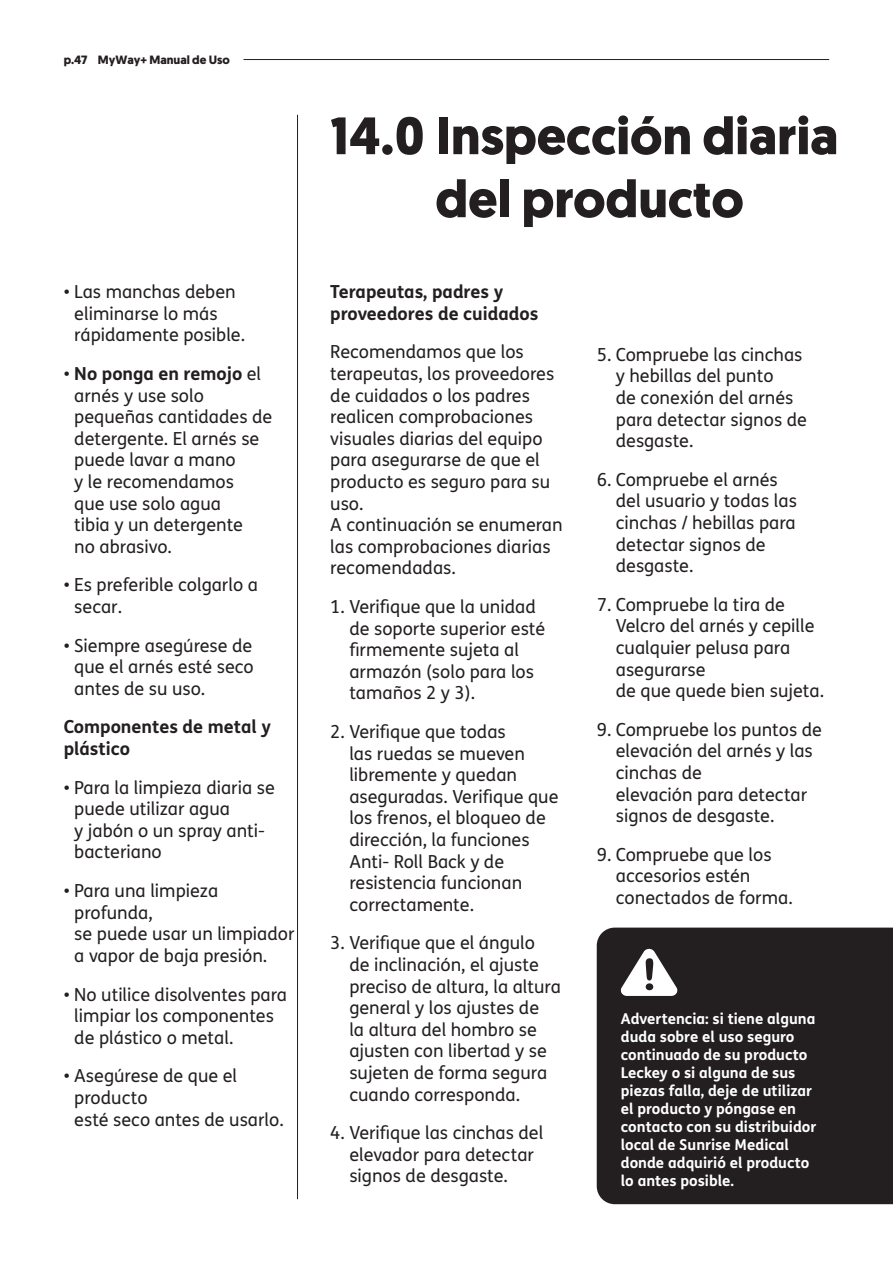
<style>
.page{position:relative;width:893px;height:1263px;background:#fff}
.page>*{position:absolute;margin:0;border:0;box-sizing:border-box;transform-origin:0 0}
.t1{font:700 52.5px/63px "Geomanist";color:#231f20;text-align:center}
.t2{font:18px/21.6px "FS Me";color:#231f20}
.t3{font:700 18px/21.6px "FS Me";color:#231f20}
.t4{font:700 15px/18px "FS Me";color:#fff}
.t5{font:700 12px "Geomanist";color:#231f20}
.s1{font-weight:700}
</style>
<div class="page">
<hr style="left:244px;top:59px;width:585px;height:1px;background:#231f20">
<div style="left:597px;top:927px;width:296px;height:277px;background:#231f20"></div>
<svg style="left:621px;top:949px;width:57px;height:47px"></svg>
<hr style="left:297px;top:115px;width:1px;height:1084px;background:#231f20">
<p class="t5" style="left:64px;top:51px;width:168px">p.47 MyWay+ Manual de Uso</p>
<p class="t2" style="left:74px;top:281px;width:172px;text-indent:-11px">• Las manchas deben eliminarse lo más rápidamente posible.</p>
<p class="t2" style="left:74px;top:362px;width:199px;text-indent:-11px">• <span class="s1">No ponga en remojo</span> el arnés y use solo pequeñas cantidades de detergente. El arnés se puede lavar a mano<br>y le recomendamos<br>que use solo agua<br>tibia y un detergente<br>no abrasivo.</p>
<p class="t2" style="left:74px;top:574px;width:185px;text-indent:-11px">• Es preferible colgarlo a secar.</p>
<p class="t2" style="left:74px;top:634px;width:181px;text-align:justify;text-indent:-11px">• Siempre asegúrese de que el arnés esté seco antes de su uso.</p>
<p class="t3" style="left:64px;top:715px;width:209px">Componentes de metal y plástico</p>
<p class="t2" style="left:74px;top:776px;width:202px;text-indent:-11px">• Para la limpieza diaria se puede utilizar agua<br>y jabón o un spray anti&shy;bacteriano</p>
<p class="t2" style="left:74px;top:880px;width:222px;text-indent:-11px">• Para una limpieza profunda,<br>se puede usar un limpiador a vapor de baja presión.</p>
<p class="t2" style="left:74px;top:983px;width:214px;text-indent:-11px">• No utilice disolventes para limpiar los componentes de plástico o metal.</p>
<p class="t2" style="left:74px;top:1065px;width:211px;text-indent:-11px">• Asegúrese de que el producto<br>esté seco antes de usarlo.</p>
<h1 class="t1" style="left:330px;top:104px;width:510px">14.0 Inspección diaria del producto</h1>
<p class="t3" style="left:330px;top:280px;width:210px">Terapeutas, padres y proveedores de cuidados</p>
<p class="t2" style="left:330px;top:341px;width:234px">Recomendamos que los terapeutas, los proveedores de cuidados o los padres realicen comprobaciones visuales diarias del equipo para asegurarse de que el producto es seguro para su uso.<br>A continuación se enumeran las comprobaciones diarias recomendadas.</p>
<p class="t2" style="left:349px;top:595px;width:197px;text-indent:-19px">1. Verifique que la unidad de soporte superior esté fi rmemente sujeta al armazón (solo para los tamaños 2 y 3).</p>
<p class="t2" style="left:349px;top:720px;width:211px;text-indent:-19px">2. Verifique que todas<br>las ruedas se mueven libremente y quedan aseguradas. Verifique que los frenos, el bloqueo de dirección, la funciones<br>Anti- Roll Back y de resistencia funcionan correctamente.</p>
<p class="t2" style="left:349px;top:932px;width:213px;text-indent:-19px">3. Verifique que el ángulo<br>de inclinación, el ajuste preciso de altura, la altura general y los ajustes de<br>la altura del hombro se ajusten con libertad y se sujeten de forma segura cuando corresponda.</p>
<p class="t2" style="left:349px;top:1122px;width:196px;text-indent:-19px">4. Verifique las cinchas del elevador para detectar signos de desgaste.</p>
<p class="t2" style="left:616px;top:343px;width:193px;text-indent:-19px">5. Compruebe las cinchas y hebillas del punto<br>de conexión del arnés para detectar signos de desgaste.</p>
<p class="t2" style="left:616px;top:468px;width:183px;text-indent:-19px">6. Compruebe el arnés del usuario y todas las cinchas / hebillas para detectar signos de desgaste.</p>
<p class="t2" style="left:616px;top:593px;width:210px;text-indent:-19px">7. Compruebe la tira de<br>Velcro del arnés y cepille cualquier pelusa para asegurarse<br>de que quede bien sujeta.</p>
<p class="t2" style="left:616px;top:718px;width:208px;text-indent:-19px">9. Compruebe los puntos de elevación del arnés y las cinchas de<br>elevación para detectar signos de desgaste.</p>
<p class="t2" style="left:616px;top:843px;width:178px;text-indent:-19px">9. Compruebe que los accesorios estén conectados de forma.</p>
<p class="t4" style="left:621px;top:1009px;width:197px">Advertencia: si tiene alguna duda sobre el uso seguro continuado de su producto<br>Leckey o si alguna de sus piezas falla, deje de utilizar el producto y póngase en contacto con su distribuidor local de Sunrise Medical donde adquirió el producto lo antes posible.</p>
</div>
